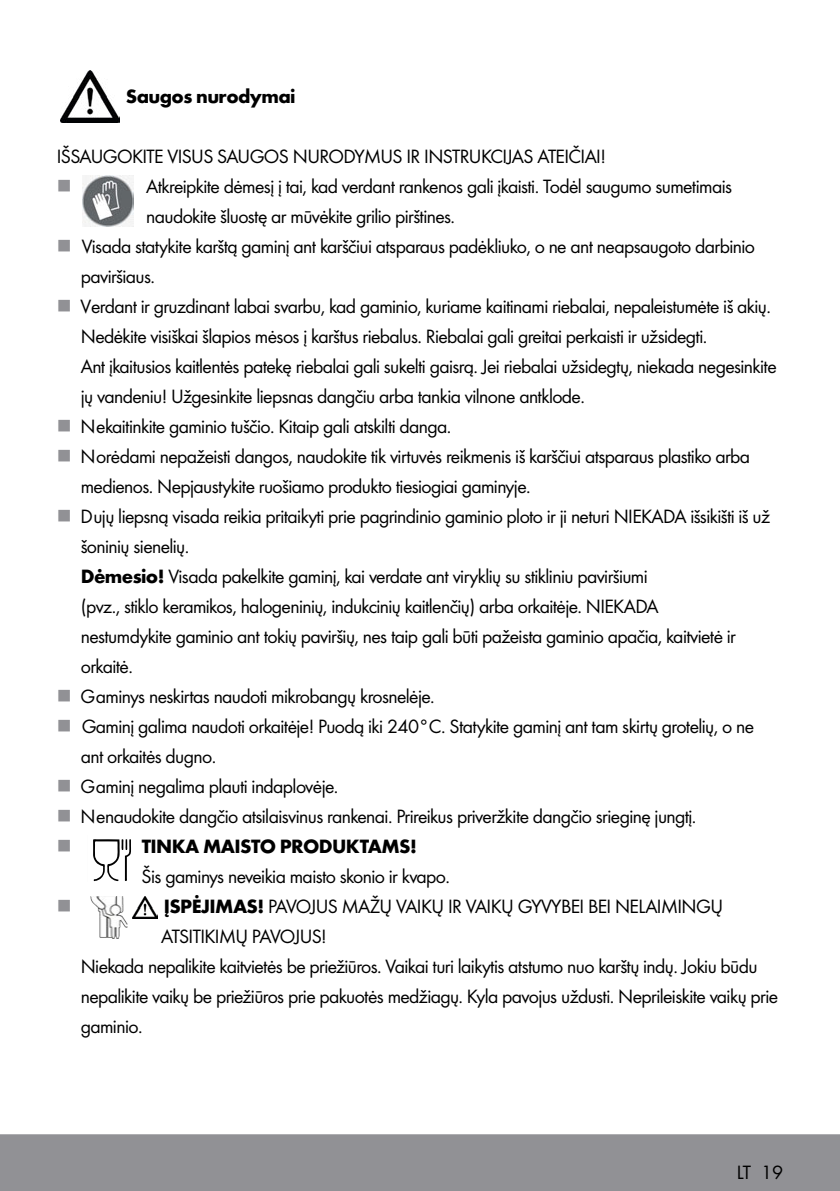
<style>
.page{position:relative;width:840px;height:1191px;background:#fff}
.page>*{position:absolute;margin:0;border:0;box-sizing:border-box;transform-origin:0 0}
.t1{font:20px/30px "Futura Boo";letter-spacing:-.03em;color:#000}
.t2{font:700 20px "Futura";letter-spacing:-.03em;color:#000}
.t3{font:20px "Wingdings";color:#919195}
.s1{color:#919195}
.s2{font-family:"Futura";font-weight:700}
</style>
<div class="page">
<div style="left:0;top:1134px;width:839px;height:57px;background:#919195"></div>
<img style="left:60px;top:70px;width:60px;height:52px">
<img style="left:83px;top:176px;width:51px;height:51px">
<svg style="left:93px;top:839px;width:38px;height:43px"></svg>
<img style="left:133px;top:896px;width:25px;height:22px">
<img style="left:91px;top:896px;width:36px;height:43px">
<p class="t2" style="left:126px;top:83px;width:171px">Saugos nurodymai</p>
<p class="t1" style="left:57px;top:141px;width:550px">IŠSAUGOKITE VISUS SAUGOS NURODYMUS IR INSTRUKCIJAS ATEIČIAI!</p>
<p class="t3" style="left:57px;top:175px;width:16px">■</p>
<p class="t1" style="left:146px;top:171px;width:587px">Atkreipkite dėmesį į tai, kad verdant rankenos gali įkaisti. Todėl saugumo sumetimais naudokite šluostę ar mūvėkite grilio pirštines.</p>
<p class="t1" style="left:81px;top:231px;width:675px;text-indent:-24px"><span class="s1">■</span> Visada statykite karštą gaminį ant karščiui atsparaus padėkliuko, o ne ant neapsaugoto darbinio paviršiaus.</p>
<p class="t1" style="left:81px;top:291px;width:697px;text-indent:-24px"><span class="s1">■</span> Verdant ir gruzdinant labai svarbu, kad gaminio, kuriame kaitinami riebalai, nepaleistumėte iš akių.<br>Nedėkite visiškai šlapios mėsos į karštus riebalus. Riebalai gali greitai perkaisti ir užsidegti.<br>Ant įkaitusios kaitlentės patekę riebalai gali sukelti gaisrą. Jei riebalai užsidegtų, niekada negesinkite jų vandeniu! Užgesinkite liepsnas dangčiu arba tankia vilnone antklode.</p>
<p class="t1" style="left:57px;top:411px;width:396px"><span class="s1">■</span> Nekaitinkite gaminio tuščio. Kitaip gali atskilti danga.</p>
<p class="t1" style="left:81px;top:441px;width:670px;text-indent:-24px"><span class="s1">■</span> Norėdami nepažeisti dangos, naudokite tik virtuvės reikmenis iš karščiui atsparaus plastiko arba medienos. Nepjaustykite ruošiamo produkto tiesiogiai gaminyje.</p>
<p class="t1" style="left:81px;top:501px;width:690px;text-indent:-24px"><span class="s1">■</span> Dujų liepsną visada reikia pritaikyti prie pagrindinio gaminio ploto ir ji neturi NIEKADA išsikišti iš už šoninių sienelių.</p>
<p class="t1" style="left:81px;top:561px;width:568px"><span class="s2">Dėmesio!</span> Visada pakelkite gaminį, kai verdate ant viryklių su stikliniu paviršiumi</p>
<p class="t1" style="left:81px;top:591px;width:579px">(pvz., stiklo keramikos, halogeninių, indukcinių kaitlenčių) arba orkaitėje. NIEKADA</p>
<p class="t1" style="left:81px;top:621px;width:656px">nestumdykite gaminio ant tokių paviršių, nes taip gali būti pažeista gaminio apačia, kaitvietė ir orkaitė.</p>
<p class="t1" style="left:57px;top:681px;width:379px"><span class="s1">■</span> Gaminys neskirtas naudoti mikrobangų krosnelėje.</p>
<p class="t1" style="left:81px;top:711px;width:674px;text-indent:-24px"><span class="s1">■</span> Gaminį galima naudoti orkaitėje! Puodą iki 240°C. Statykite gaminį ant tam skirtų grotelių, o ne ant orkaitės dugno.</p>
<p class="t1" style="left:57px;top:771px;width:283px"><span class="s1">■</span> Gaminį negalima plauti indaplovėje.</p>
<p class="t1" style="left:57px;top:801px;width:641px"><span class="s1">■</span> Nenaudokite dangčio atsilaisvinus rankenai. Prireikus priveržkite dangčio srieginę jungtį.</p>
<p class="t3" style="left:57px;top:835px;width:16px">■</p>
<p class="t1" style="left:142px;top:831px;width:310px"><span class="s2">TINKA MAISTO PRODUKTAMS!<br></span>Šis gaminys neveikia maisto skonio ir kvapo.</p>
<p class="t3" style="left:57px;top:895px;width:16px">■</p>
<p class="t1" style="left:161px;top:891px;width:563px"><span class="s2">ĮSPĖJIMAS!</span> PAVOJUS MAŽŲ VAIKŲ IR VAIKŲ GYVYBEI BEI NELAIMINGŲ<br>ATSITIKIMŲ PAVOJUS!</p>
<p class="t1" style="left:81px;top:951px;width:698px">Niekada nepalikite kaitvietės be priežiūros. Vaikai turi laikytis atstumo nuo karštų indų. Jokiu būdu nepalikite vaikų be priežiūros prie pakuotės medžiagų. Kyla pavojus uždusti. Neprileiskite vaikų prie gaminio.</p>
<p class="t1" style="left:736px;top:1157px;width:48px">LT 19</p>
</div>
